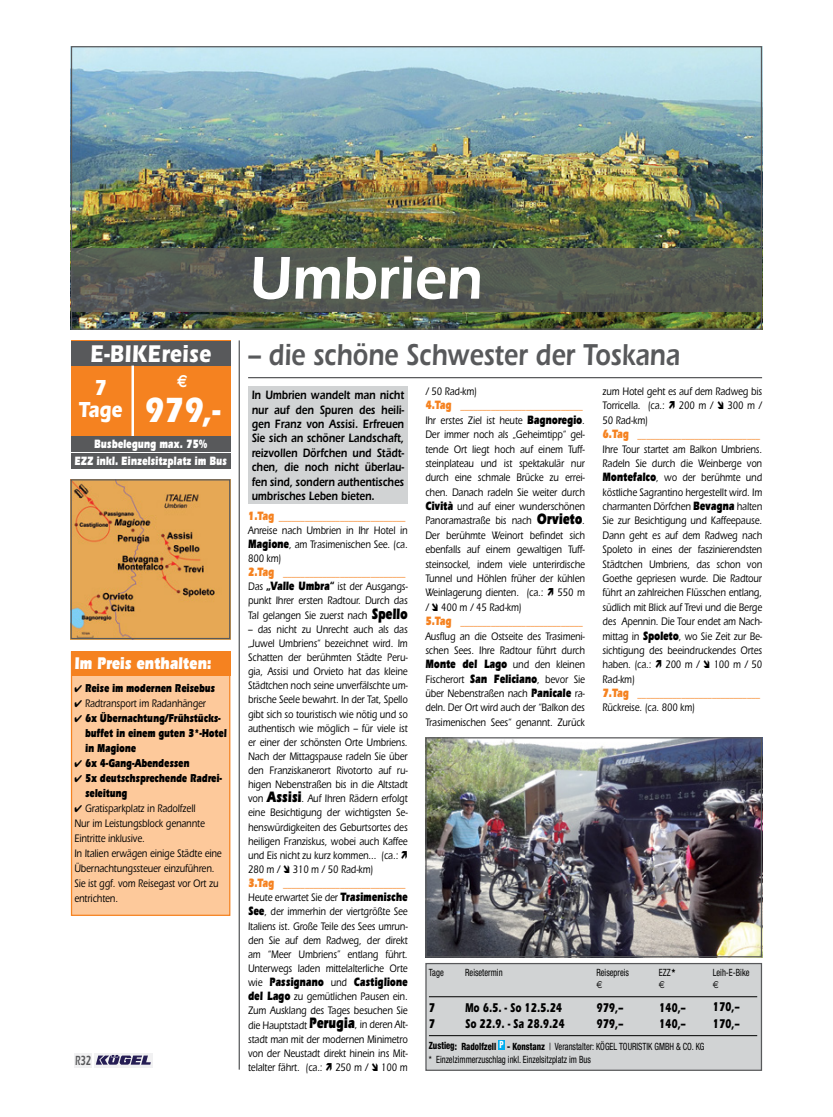
<style>
.page{position:relative;width:833px;height:1117px;background:#fff}
.page>*{position:absolute;margin:0;border:0;box-sizing:border-box;transform-origin:0 0}
.t1{font:600 62.5px "Itc Eras";color:#fff;scale:.9 1}
.t2{font:700 36.25px "Itc Eras";color:#fff;scale:.8 1}
.t3{font:600 31.25px "Itc Eras";color:#58595b;scale:.8 1}
.t4{font:700 25px "Itc Eras";letter-spacing:.02em;color:#fff;scale:.8 1}
.t5{font:700 22.5px/22px "Itc Eras";color:#fff;text-align:center;scale:.8 1}
.t6{font:900 17.5px "Itc Eras";color:#fff;scale:.75 1}
.t7{font:700 17.5px "Euro Sans";color:#fff;scale:.8 1}
.t8{font:600 13.75px "Itc Eras";color:#58595b;scale:.62 1}
.t9{font:700 13.12px "Itc Eras";color:#000;scale:.7 1}
.t10{font:600 12.5px/14.4px "Itc Eras";color:#000;text-align:justify;scale:.8 1}
.t11{font:900 12.5px "Itc Eras";letter-spacing:-.045em;color:#f58220;scale:.7 1}
.t12{font:900 12.5px/17px "Itc Eras";color:#fff;text-align:center;scale:.7 1}
.t13{font:900 12.5px "Itc Eras";color:#000;scale:.7 1}
.t14{font:900 11.88px/15px "Itc Eras";color:#000;scale:.7 1}
.t15{font:500 11.25px/14.4px "Itc Eras";color:#000;text-align:justify;scale:.8 1}
.t16{font:condensed 10px/13.1px "Helvetica Neue";color:#000;scale:.85 1}
.t17{font:10px "Euro Sans";color:#000;scale:.8 1}
.s1{font-weight:900;font-size:12.5px}
.s2{font-weight:900;font-size:15.62px}
.s3{font-weight:500;font-size:11.25px}
.s4{font-weight:800}
.s5{font-weight:800;font-size:9.88px;color:#fff}
</style>
<div class="page">
<div style="left:425px;top:962px;width:337px;height:108px;background:#d1d3d4;border:1px solid #58595b"></div>
<div style="left:498px;top:1039px;width:7px;height:10px;background:#00aeef"></div>
<hr style="left:429px;top:996px;width:328px;height:1px;background:#000">
<hr style="left:429px;top:1035px;width:328px;height:1px;background:#000">
<div style="left:71px;top:341px;width:159px;height:96px;background:#f58220"></div>
<div style="left:71px;top:341px;width:159px;height:24px;background:#58595b"></div>
<hr style="left:131px;top:365px;width:3px;height:72px;background:#fff">
<div style="left:248px;top:386px;width:159px;height:118px;background:#d1d3d4"></div>
<img style="left:73px;top:48px;width:687px;height:280px">
<div style="left:71px;top:651px;width:159px;height:264px;background:#fdc99b;border:1px solid #f58220"></div>
<div style="left:71px;top:651px;width:159px;height:25px;background:#f58220"></div>
<svg style="left:72px;top:248px;width:689px;height:64px;background:#555a52"></svg>
<hr style="left:239px;top:340px;width:1px;height:729px;background:#58595b">
<img style="left:73px;top:481px;width:155px;height:156px">
<div style="left:71px;top:479px;width:159px;height:160px;border:1px solid #58595b"></div>
<hr style="left:248px;top:377px;width:514px;height:1px;background:#58595b">
<img style="left:427px;top:739px;width:333px;height:216px">
<div style="left:425px;top:737px;width:337px;height:220px;border:1px solid #58595b"></div>
<div style="left:71px;top:436px;width:159px;height:16px;background:#58595b"></div>
<div style="left:71px;top:453px;width:159px;height:16px;background:#58595b"></div>
<svg style="left:94px;top:1053px;width:58px;height:14px"></svg>
<svg style="left:96px;top:1054px;width:55px;height:10px"></svg>
<div style="left:74px;top:1052px;width:18px;height:15px;background:#f1f1f2"></div>
<h3 class="t4" style="left:90px;top:339px;width:153px">E-BIKEreise</h3>
<h3 class="t5" style="left:79px;top:376px;width:56px">7<br>Tage</h3>
<h3 class="t7" style="left:177px;top:370px;width:15px">a</h3>
<h2 class="t2" style="left:145px;top:389px;width:96px">979,-</h2>
<p class="t12" style="left:74px;top:435px;width:219px">Busbelegung max. 75%<br>EZZ inkl. Einzelsitzplatz im Bus</p>
<h3 class="t6" style="left:74px;top:653px;width:184px">Im Preis enthalten:</h3>
<p class="t14" style="left:74px;top:680px;width:202px">✔ Reise im modernen Reisebus</p>
<p class="t15" style="left:74px;top:696px;width:166px">✔ Radtransport im Radanhänger</p>
<p class="t14" style="left:85px;top:710px;width:204px;text-indent:-11px">✔ 6x Übernachtung/Frühstücks&shy;buffet in einem guten 3*-Hotel in Magione</p>
<p class="t14" style="left:74px;top:755px;width:166px">✔ 6x 4-Gang-Abendessen</p>
<p class="t14" style="left:85px;top:770px;width:197px;text-indent:-11px">✔ 5x deutschsprechende Radrei&shy;seleitung</p>
<p class="t15" style="left:74px;top:800px;width:186px;line-height:15px;text-align:left">✔ Gratisparkplatz in Radolfzell<br>Nur im Leistungsblock genannte<br>Eintritte inklusive.<br>In Italien erwägen einige Städte eine<br>Übernachtungssteuer einzuführen.<br>Sie ist ggf. vom Reisegast vor Ort zu entrichten.</p>
<p class="t8" style="left:75px;top:1051px;width:28px">R32</p>
<h1 class="t1" style="left:249px;top:242px;width:260px">Umbrien</h1>
<h3 class="t3" style="left:248px;top:336px;width:541px">– die schöne Schwester der Toskana</h3>
<p class="t10" style="left:252px;top:388px;width:192px">In Umbrien wandelt man nicht nur auf den Spuren des heili&shy;gen Franz von Assisi. Erfreuen Sie sich an schöner Landschaft, reizvollen Dörfchen und Städt&shy;chen, die noch nicht überlau&shy;fen sind, sondern authentisches umbrisches Leben bieten.</p>
<p class="t15" style="left:602px;top:384px;width:201px">zum Hotel geht es auf dem Radweg bis<br>Torricella. (ca.:</p>
<p class="t15" style="left:425px;top:384px;width:66px">/ 50 Rad-km)</p>
<p class="t11" style="left:425px;top:398px;width:227px">4.Tag ____________________________</p>
<p class="t15" style="left:425px;top:413px;width:201px">Ihr erstes Ziel ist heute <span class="s1">Bagnoregio</span>.<br>Der immer noch als „Geheimtipp“ gel&shy;tende Ort liegt hoch auf einem Tuff&shy;steinplateau und ist spektakulär nur durch eine schmale Brücke zu errei&shy;chen. Danach radeln Sie weiter durch <span class="s1">Cività</span> und auf einer wunderschönen Panoramastraße bis nach <span class="s2">Orvieto</span>.<br>Der berühmte Weinort befindet sich ebenfalls auf einem gewaltigen Tuff&shy;steinsockel, indem viele unterirdische Tunnel und Höhlen früher der kühlen Weinlagerung dienten. (ca.:</p>
<p class="t15" style="left:679px;top:398px;width:45px">200 m /</p>
<p class="t15" style="left:727px;top:398px;width:45px">300 m /</p>
<p class="t15" style="left:602px;top:413px;width:58px">50 Rad-km)</p>
<p class="t11" style="left:602px;top:427px;width:227px">6.Tag ____________________________</p>
<p class="t15" style="left:602px;top:441px;width:201px">Ihre Tour startet am Balkon Umbriens.<br>Radeln Sie durch die Weinberge von <span class="s1">Montefalco</span>, wo der berühmte und köstliche Sagrantino hergestellt wird. Im charmanten Dörfchen <span class="s1">Bevagna</span> halten Sie zur Besichtigung und Kaffeepause.<br>Dann geht es auf dem Radweg nach Spoleto in eines der faszinierendsten Städtchen Umbriens, das schon von Goethe gepriesen wurde. Die Radtour führt an zahlreichen Flüsschen entlang, südlich mit Blick auf Trevi und die Berge des Apennin. Die Tour endet am Nach&shy;mittag in <span class="s1">Spoleto</span>, wo Sie Zeit zur Be&shy;sichtigung des beeindruckendes Ortes haben. (ca.: 200 m / 100 m / 50<br>Rad-km)</p>
<p class="t11" style="left:602px;top:685px;width:227px">7.Tag ____________________________</p>
<p class="t15" style="left:602px;top:700px;width:117px">Rückreise. (ca. 800 km)</p>
<p class="t15" style="left:248px;top:523px;width:201px">Anreise nach Umbrien in Ihr Hotel in <span class="s1">Magione</span>, am Trasimenischen See. (ca.<br>800 km)</p>
<p class="t11" style="left:248px;top:564px;width:227px">2.Tag ____________________________</p>
<p class="t15" style="left:248px;top:579px;width:201px">Das <span class="s1">„Valle Umbra“</span> ist der Ausgangs&shy;punkt Ihrer ersten Radtour. Durch das Tal gelangen Sie zuerst nach <span class="s2">Spello</span></p>
<p class="t15" style="left:248px;top:622px;width:201px;text-align:left">– das nicht zu Unrecht auch als das „Juwel Umbriens“ bezeichnet wird. Im Schatten der berühmten Städte Peru&shy;gia, Assisi und Orvieto hat das kleine Städtchen noch seine unverfälschte um&shy;brische Seele bewahrt. In der Tat, Spello gibt sich so touristisch wie nötig und so authentisch wie möglich – für viele ist er einer der schönsten Orte Umbriens.<br>Nach der Mittagspause radeln Sie über den Franziskanerort Rivotorto auf ru&shy;higen Nebenstraßen bis in die Altstadt von <span class="s2">Assisi</span>. Auf Ihren Rädern erfolgt eine Besichtigung der wichtigsten Se&shy;henswürdigkeiten des Geburtsortes des heiligen Franziskus, wobei auch Kaffee und Eis nicht zu kurz kommen... (ca.:<br>280 m / 310 m / 50 Rad-km)</p>
<p class="t11" style="left:248px;top:875px;width:227px">3.Tag ____________________________</p>
<p class="t15" style="left:248px;top:890px;width:201px">Heute erwartet Sie der <span class="s1">Trasimenische See</span>, der immerhin der viertgrößte See Italiens ist. Große Teile des Sees umrun&shy;den Sie auf dem Radweg, der direkt am “Meer Umbriens” entlang führt.<br>Unterwegs laden mittelalterliche Orte</p>
<p class="t13" style="left:248px;top:974px;width:229px"><span class="s3">wie</span> Passignano <span class="s3">und</span> Castiglione</p>
<p class="t15" style="left:248px;top:989px;width:201px"><span class="s1">del Lago</span> zu gemütlichen Pausen ein.<br>Zum Ausklang des Tages besuchen Sie die Hauptstadt <span class="s2">Perugia</span>, in deren Alt&shy;stadt man mit der modernen Minimetro von der Neustadt direkt hinein ins Mit&shy;telalter fährt. (ca.: 250 m / 100 m</p>
<p class="t15" style="left:557px;top:585px;width:36px">550 m</p>
<p class="t15" style="left:425px;top:600px;width:122px">/ 400 m / 45 Rad-km)</p>
<p class="t11" style="left:425px;top:613px;width:227px">5.Tag ____________________________</p>
<p class="t15" style="left:425px;top:628px;width:201px">Ausflug an die Ostseite des Trasimeni&shy;schen Sees. Ihre Radtour führt durch <span class="s1">Monte del Lago</span> und den kleinen Fischerort <span class="s1">San Feliciano</span>, bevor Sie über Nebenstraßen nach <span class="s1">Panicale</span> ra&shy;deln. Der Ort wird auch der “Balkon des Trasimenischen Sees“ genannt. Zurück</p>
<p class="t16" style="left:429px;top:965px;width:19px">Tage</p>
<p class="t16" style="left:465px;top:965px;width:46px">Reisetermin</p>
<p class="t16" style="left:596px;top:965px;width:40px">Reisepreis</p>
<p class="t16" style="left:659px;top:965px;width:21px">EZZ <span class="s4">*</span></p>
<p class="t16" style="left:712px;top:965px;width:45px">Leih-E-Bike</p>
<p class="t17" style="left:596px;top:978px;width:9px">E</p>
<p class="t17" style="left:659px;top:978px;width:9px">E</p>
<p class="t17" style="left:712px;top:978px;width:9px">E</p>
<p class="t9" style="left:429px;top:999px;width:10px">7</p>
<p class="t9" style="left:465px;top:999px;width:140px">Mo 6.5. - So 12.5.24</p>
<p class="t9" style="left:596px;top:999px;width:39px">979,–</p>
<p class="t9" style="left:659px;top:999px;width:39px">140,–</p>
<p class="t9" style="left:712px;top:999px;width:39px">170,–</p>
<p class="t9" style="left:429px;top:1016px;width:10px">7</p>
<p class="t9" style="left:465px;top:1016px;width:144px">So 22.9. - Sa 28.9.24</p>
<p class="t9" style="left:596px;top:1016px;width:39px">979,–</p>
<p class="t9" style="left:659px;top:1016px;width:39px">140,–</p>
<p class="t9" style="left:712px;top:1015px;width:39px">170,–</p>
<p class="t16" style="left:429px;top:1039px;width:326px"><span class="s4">Zustieg: Radolfzell</span> <span class="s5">P</span> <span class="s4">- Konstanz</span> | Veranstalter: KÖGEL TOURISTIK GMBH &amp; CO. KG * Einzelzimmerzuschlag inkl. Einzelsitzplatz im Bus</p>
</div>
